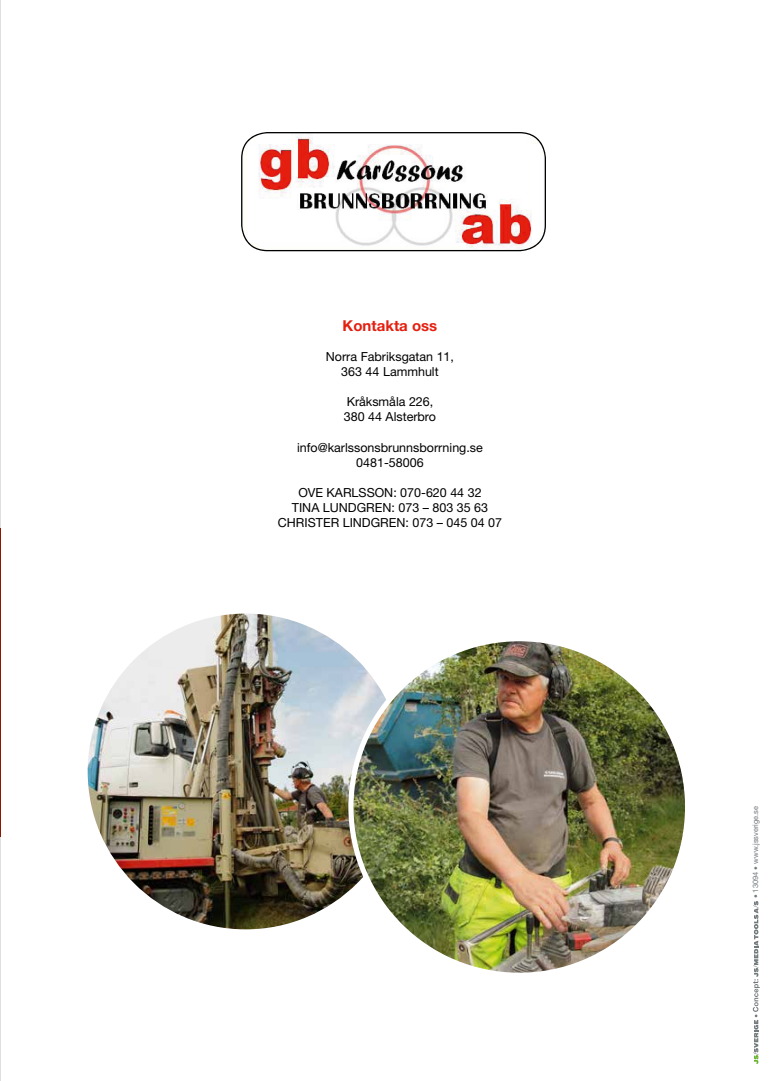
<style>
.page{position:relative;width:780px;height:1081px;background:#fff}
.page>*{position:absolute;margin:0;border:0;box-sizing:border-box;transform-origin:0 0}
.t1{font:700 15px "Helvetica Neue LT Std";color:#e41f10}
.t2{font:12.5px/15px "Helvetica Neue LT Std";color:#000;text-align:center}
.t3{font:7.5px "Helvetica Neue LT Std";color:#72797c}
</style>
<div class="page">
<svg style="left:752px;top:901px;width:7px;height:163px"></svg>
<svg style="left:0;top:0;width:1px;height:1081px"></svg>
<hr style="left:0;top:528px;width:1px;height:308px;background:#8a1800">
<svg style="left:241px;top:132px;width:305px;height:119px"></svg>
<img style="left:87px;top:613px;width:261px;height:317px">
<img style="left:348px;top:641px;width:337px;height:332px">
<p class="t1" style="left:342px;top:317px;width:96px">Kontakta oss</p>
<p class="t2" style="left:326px;top:349px;width:130px">Norra Fabriksgatan 11,<br>363 44 Lammhult</p>
<p class="t2" style="left:344px;top:394px;width:94px;text-align:left">Kråksmåla 226,<br>380 44 Alsterbro</p>
<p class="t2" style="left:297px;top:439px;width:187px">info@karlssonsbrunnsborrning.se<br>0481-58006</p>
<p class="t2" style="left:278px;top:484px;width:226px">OVE KARLSSON: 070-620 44 32<br>TINA LUNDGREN: 073 – 803 35 63<br>CHRISTER LINDGREN: 073 – 045 04 07</p>
<p class="t3" style="left:751px;top:898px;width:94px;rotate:-90deg">• 13094 • www.jssverige.se</p>
</div>
